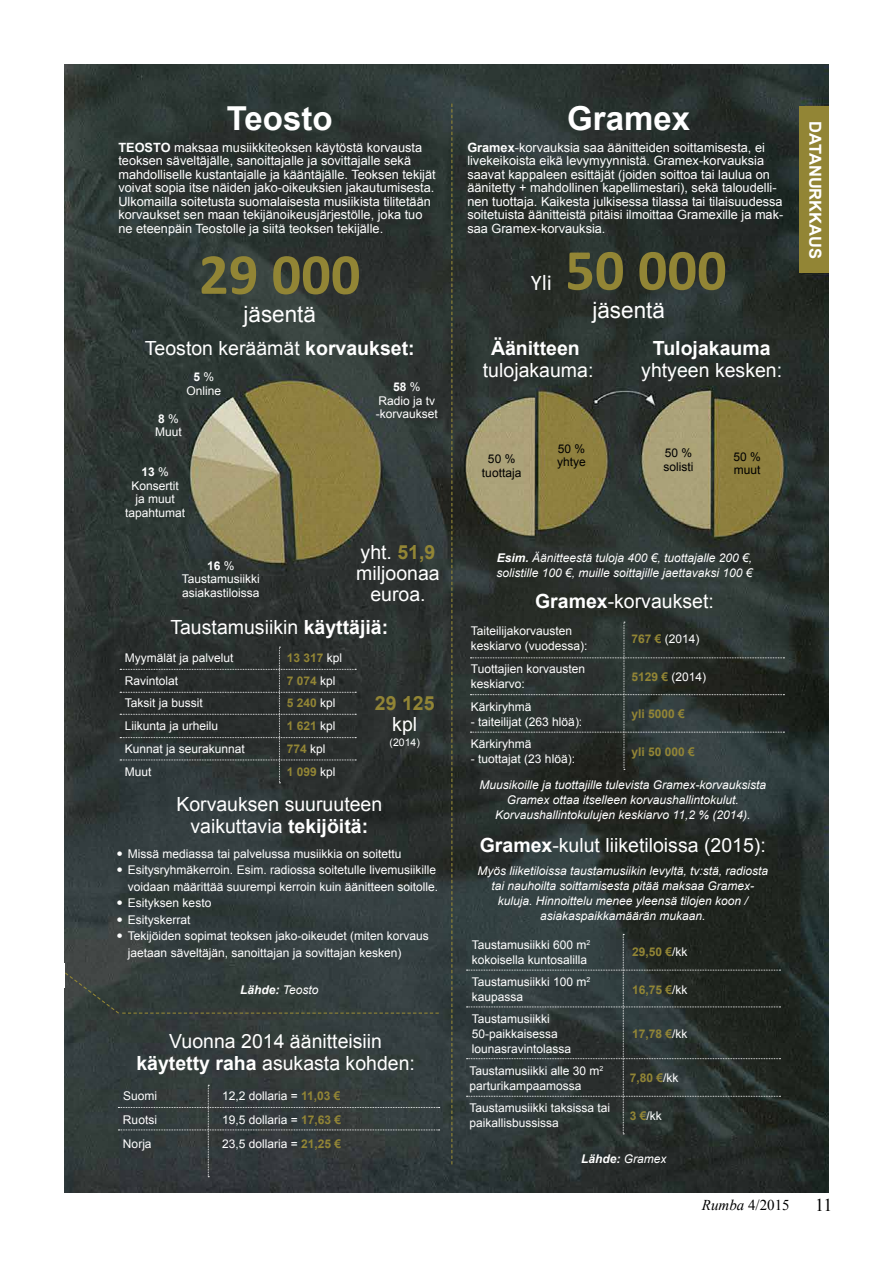
<style>
.page{position:relative;width:893px;height:1263px;background:#fff}
.page>*{position:absolute;margin:0;border:0;box-sizing:border-box;transform-origin:0 0}
.t1{font:700 58.5px "Calibri";color:#928535}
.t2{font:700 33px "Arial";color:#fff}
.t3{font:22.5px "Arial";color:#fff}
.t4{font:22.5px "Calibri";color:#fff}
.t5{font:19.5px/21px "Arial";color:#fff;text-align:center}
.t6{font:700 19.5px "Arial";color:#fff}
.t7{font:700 19.5px "Arial";color:#928535}
.t8{font:18px "Times New Roman";color:#000}
.t9{font:700 16.5px "Arial";color:#fff}
.t10{font:15px "Times New Roman";color:#000}
.t11{font:12.75px/13.5px "Arial";color:#fff}
.t12{font:12px/13.5px "Arial";color:#fff}
.t13{font:italic 12px/15px "Arial";color:#fff;text-align:center}
.t14{font:700 12px "Arial";color:#928535}
.t15{font:12px/13.5px "Arial";color:#000}
.t16{font:italic 700 12px "Arial";color:#fff}
.t17{font:10.5px "Arial";color:#fff}
.s1{font-weight:700}
.s2{font-weight:700;color:#928535}
.s3{font-weight:400;color:#fff}
.s4{font-weight:400}
.s5{font-style:italic}
</style>
<div class="page">
<img style="left:64px;top:65px;width:764px;height:1127px">
<svg style="left:120px;top:647px;width:236px;height:136px"></svg>
<svg style="left:118px;top:1085px;width:322px;height:92px"></svg>
<svg style="left:466px;top:934px;width:314px;height:200px"></svg>
<svg style="left:470px;top:622px;width:314px;height:148px"></svg>
<div style="left:799px;top:106px;width:29px;height:167px;background:#928535"></div>
<svg style="left:451px;top:104px;width:1px;height:1060px"></svg>
<svg style="left:64px;top:964px;width:375px;height:51px"></svg>
<h2 class="t2" style="left:227px;top:96px;width:107px">Teosto</h2>
<p class="t11" style="left:118px;top:141px;width:319px"><span class="s1">TEOSTO</span> maksaa musiikkiteoksen käytöstä korvausta teoksen säveltäjälle, sanoittajalle ja sovittajalle sekä mahdolliselle kustantajalle ja kääntäjälle. Teoksen tekijät voivat sopia itse näiden jako-oikeuksien jakautumisesta.<br>Ulkomailla soitetusta suomalaisesta musiikista tilitetään korvaukset sen maan tekijänoikeusjärjestölle, joka tuo ne eteenpäin Teostolle ja siitä teoksen tekijälle.</p>
<h1 class="t1" style="left:199px;top:237px;width:163px">29 000</h1>
<h3 class="t3" style="left:243px;top:300px;width:74px">jäsentä</h3>
<h3 class="t5" style="left:145px;top:338px;width:271px">Teoston keräämät <span class="s1">korvaukset:</span></h3>
<p class="t12" style="left:186px;top:370px;width:36px;text-align:center"><span class="s1">5</span> %<br>Online</p>
<p class="t12" style="left:155px;top:412px;width:28px"><span class="s1">8</span> %<br>Muut</p>
<p class="t12" style="left:376px;top:380px;width:64px;text-align:center"><span class="s1">58</span> %<br>Radio ja tv -korvaukset</p>
<p class="t12" style="left:125px;top:465px;width:62px;text-align:center"><span class="s1">13</span> %<br>Konsertit<br>ja muut tapahtumat</p>
<h3 class="t5" style="left:356px;top:541px;width:85px">yht. <span class="s2">51,9 </span>miljoonaa euroa.</h3>
<h3 class="t5" style="left:170px;top:616px;width:219px">Taustamusiikin <span class="s1">käyttäjiä:</span></h3>
<p class="t12" style="left:125px;top:651px;width:110px">Myymälät ja palvelut</p>
<p class="t14" style="left:287px;top:649px;width:57px">13 317 <span class="s3">kpl</span></p>
<p class="t12" style="left:125px;top:674px;width:55px">Ravintolat</p>
<p class="t14" style="left:287px;top:672px;width:50px">7 074 <span class="s3">kpl</span></p>
<p class="t12" style="left:125px;top:696px;width:80px">Taksit ja bussit</p>
<p class="t14" style="left:287px;top:695px;width:50px">5 240 <span class="s3">kpl</span></p>
<p class="t12" style="left:125px;top:719px;width:95px">Liikunta ja urheilu</p>
<p class="t14" style="left:287px;top:718px;width:50px">1 621 <span class="s3">kpl</span></p>
<p class="t12" style="left:125px;top:742px;width:122px">Kunnat ja seurakunnat</p>
<p class="t14" style="left:287px;top:741px;width:40px">774 <span class="s3">kpl</span></p>
<p class="t12" style="left:125px;top:765px;width:28px">Muut</p>
<p class="t14" style="left:287px;top:763px;width:50px">1 099 <span class="s3">kpl</span></p>
<p class="t12" style="left:182px;top:559px;width:80px;text-align:center"><span class="s1">16</span> %<br>Taustamusiikki asiakastiloissa</p>
<h3 class="t7" style="left:375px;top:690px;width:61px">29 125</h3>
<h3 class="t5" style="left:392px;top:714px;width:26px">kpl</h3>
<p class="t17" style="left:390px;top:735px;width:32px">(2014)</p>
<h3 class="t5" style="left:176px;top:793px;width:207px;line-height:22px">Korvauksen suuruuteen vaikuttavia <span class="s1">tekijöitä:</span></h3>
<p class="t12" style="left:117px;top:847px;width:285px">■ Missä mediassa tai palvelussa musiikkia on soitettu</p>
<p class="t12" style="left:117px;top:862px;width:322px;line-height:16.5px;text-align:right">■ Esitysryhmäkerroin. Esim. radiossa soitetulle livemusiikille voidaan määrittää suurempi kerroin kuin äänitteen soitolle.</p>
<p class="t12" style="left:117px;top:896px;width:95px">■ Esityksen kesto</p>
<p class="t12" style="left:117px;top:913px;width:75px">■ Esityskerrat</p>
<p class="t12" style="left:128px;top:928px;width:302px;line-height:16.5px;text-indent:-10px">■ Tekijöiden sopimat teoksen jako-oikeudet (miten korvaus jaetaan säveltäjän, sanoittajan ja sovittajan kesken)</p>
<p class="t16" style="left:240px;top:982px;width:80px">Lähde: <span class="s4">Teosto</span></p>
<h3 class="t5" style="left:136px;top:1030px;width:280px;line-height:22px">Vuonna 2014 äänitteisiin <span class="s1">käytetty raha</span> asukasta kohden:</h3>
<p class="t12" style="left:123px;top:1089px;width:36px">Suomi</p>
<p class="t12" style="left:222px;top:1089px;width:120px">12,2 dollaria = <span class="s2">11,03 €</span></p>
<p class="t12" style="left:123px;top:1113px;width:36px">Ruotsi</p>
<p class="t12" style="left:222px;top:1113px;width:121px">19,5 dollaria = <span class="s2">17,63 €</span></p>
<p class="t12" style="left:123px;top:1137px;width:30px">Norja</p>
<p class="t12" style="left:222px;top:1137px;width:121px">23,5 dollaria = <span class="s2">21,25 €</span></p>
<h2 class="t2" style="left:567px;top:96px;width:124px">Gramex</h2>
<p class="t11" style="left:467px;top:141px;width:318px"><span class="s1">Gramex</span>-korvauksia saa äänitteiden soittamisesta, ei livekeikoista eikä levymyynnistä. Gramex-korvauksia saavat kappaleen esittäjät (joiden soittoa tai laulua on äänitetty + mahdollinen kapellimestari), sekä taloudelli&shy;nen tuottaja. Kaikesta julkisessa tilassa tai tilaisuudessa soitetuista äänitteistä pitäisi ilmoittaa Gramexille ja mak&shy;saa Gramex-korvauksia.</p>
<h1 class="t1" style="left:565px;top:233px;width:163px">50 000</h1>
<h3 class="t3" style="left:592px;top:295px;width:74px">jäsentä</h3>
<h3 class="t6" style="left:491px;top:335px;width:90px">Äänitteen</h3>
<h3 class="t5" style="left:483px;top:359px;width:112px">tulojakauma:</h3>
<h3 class="t4" style="left:531px;top:268px;width:23px">Yli</h3>
<h3 class="t6" style="left:653px;top:335px;width:119px">Tulojakauma</h3>
<h3 class="t5" style="left:641px;top:359px;width:142px">yhtyeen kesken:</h3>
<p class="t15" style="left:482px;top:452px;width:41px;text-align:center">50 % tuottaja</p>
<p class="t15" style="left:557px;top:442px;width:30px">50 % yhtye</p>
<p class="t15" style="left:663px;top:446px;width:31px">50 % solisti</p>
<p class="t15" style="left:733px;top:450px;width:29px">50 % muut</p>
<h3 class="t9" style="left:826px;top:121px;width:139px;rotate:90deg">DATANURKKAUS</h3>
<p class="t13" style="left:496px;top:550px;width:258px;text-align:left"><span class="s1">Esim.</span> Äänitteestä tuloja 400 €, tuottajalle 200 €, solistille 100 €, muille soittajille jaettavaksi 100 €</p>
<h3 class="t5" style="left:535px;top:591px;width:180px"><span class="s1">Gramex</span>-korvaukset:</h3>
<p class="t12" style="left:471px;top:624px;width:118px;line-height:15px">Taiteilijakorvausten keskiarvo (vuodessa):</p>
<p class="t12" style="left:631px;top:632px;width:70px"><span class="s2">767 €</span> (2014)</p>
<p class="t12" style="left:471px;top:661px;width:116px;line-height:15px">Tuottajien korvausten keskiarvo:</p>
<p class="t12" style="left:631px;top:670px;width:76px"><span class="s2">5129 €</span> (2014)</p>
<p class="t12" style="left:471px;top:700px;width:62px">Kärkiryhmä</p>
<p class="t12" style="left:471px;top:715px;width:113px">- taiteilijat (263 hlöä):</p>
<p class="t14" style="left:631px;top:706px;width:55px">yli 5000 €</p>
<p class="t12" style="left:471px;top:738px;width:62px">Kärkiryhmä</p>
<p class="t12" style="left:471px;top:753px;width:106px">- tuottajat (23 hlöä):</p>
<p class="t14" style="left:631px;top:744px;width:65px">yli 50 000 €</p>
<p class="t13" style="left:479px;top:777px;width:288px">Muusikoille ja tuottajille tulevista Gramex-korvauksista<br>Gramex ottaa itselleen korvaushallintokulut.<br>Korvaushallintokulujen keskiarvo 11,2 % (2014).</p>
<h3 class="t5" style="left:480px;top:835px;width:288px"><span class="s1">Gramex</span>-kulut liiketiloissa (2015):</h3>
<p class="t13" style="left:477px;top:864px;width:292px">Myös liiketiloissa taustamusiikin levyltä, tv:stä, radiosta tai nauhoilta soittamisesta pitää maksaa Gramex&shy;kuluja. Hinnoittelu menee yleensä tilojen koon / asiakaspaikkamäärän mukaan.</p>
<p class="t12" style="left:472px;top:937px;width:120px;line-height:15px">Taustamusiikki 600 m<sup>2 </sup>kokoisella kuntosalilla</p>
<p class="t14" style="left:632px;top:944px;width:57px">29,50 €<span class="s3">/kk</span></p>
<p class="t12" style="left:472px;top:975px;width:120px;line-height:15px">Taustamusiikki 100 m<sup>2 </sup>kaupassa</p>
<p class="t14" style="left:632px;top:982px;width:57px">16,75 €<span class="s3">/kk</span></p>
<p class="t12" style="left:472px;top:1011px;width:101px;line-height:15px">Taustamusiikki<br>50-paikkaisessa lounasravintolassa</p>
<p class="t14" style="left:632px;top:1025px;width:57px">17,78 €<span class="s3">/kk</span></p>
<p class="t12" style="left:469px;top:1063px;width:135px;line-height:15px">Taustamusiikki alle 30 m<sup>2 </sup>parturikampaamossa</p>
<p class="t14" style="left:630px;top:1070px;width:50px">7,80 €<span class="s3">/kk</span></p>
<p class="t12" style="left:469px;top:1100px;width:142px;line-height:15px">Taustamusiikki taksissa tai paikallisbussissa</p>
<p class="t12" style="left:630px;top:1109px;width:34px"><span class="s2">3 €</span>/kk</p>
<p class="t16" style="left:581px;top:1151px;width:87px">Lähde: <span class="s4">Gramex</span></p>
<p class="t10" style="left:702px;top:1195px;width:89px"><span class="s5">Rumba</span> 4/2015</p>
<h3 class="t8" style="left:815px;top:1192px;width:19px">11</h3>
</div>
